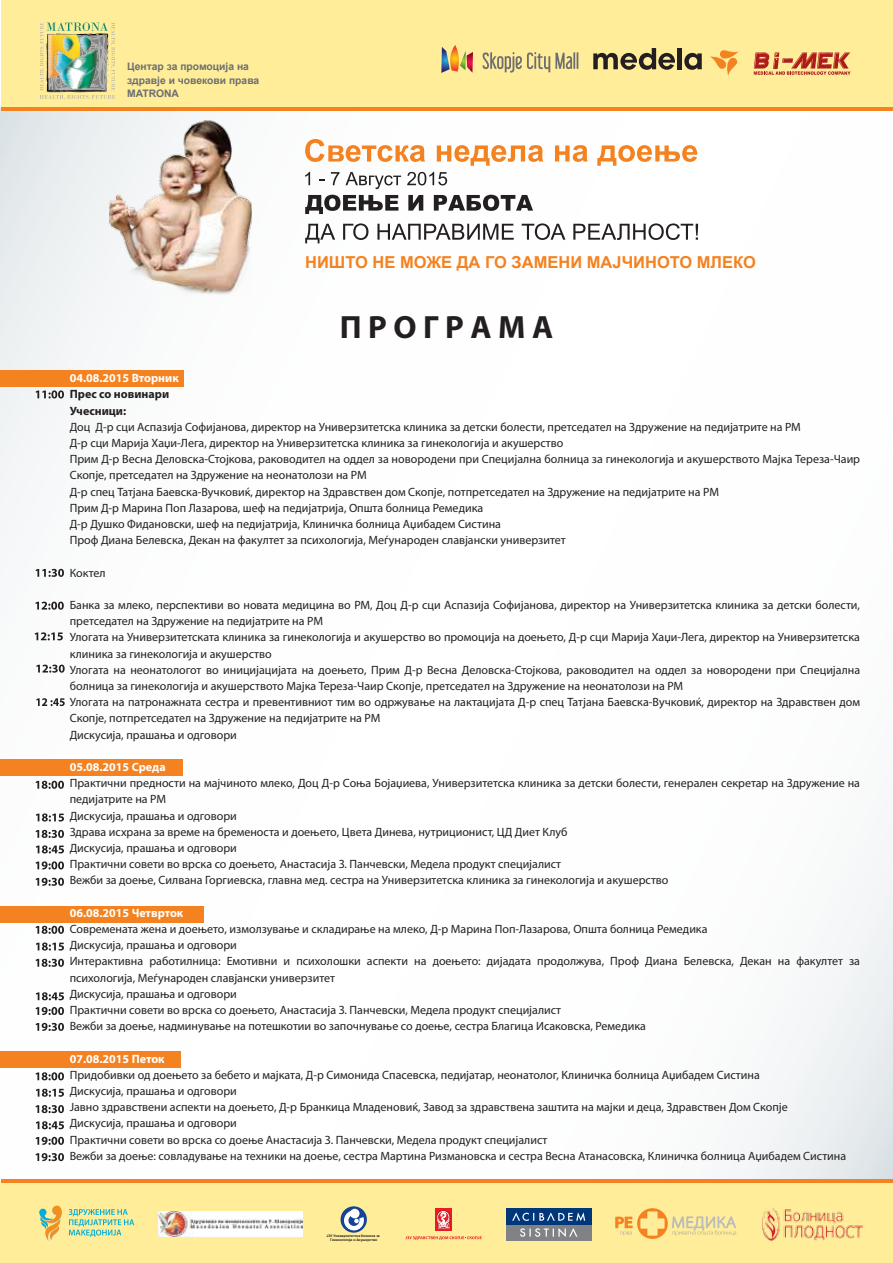
<style>
.page{position:relative;width:893px;height:1263px;background:#fff}
.page>*{position:absolute;margin:0;border:0;box-sizing:border-box;transform-origin:0 0}
.t1{font:700 32.25px "Myriad Pro";color:#231f20}
.t2{font:700 16.5px "Arial";color:#f58220}
.t3{font:12px/16.2px "Myriad Pro";color:#231f20}
.t4{font:700 12px "Myriad Pro";color:#fff}
.t5{font:700 12px/16.2px "Myriad Pro";color:#231f20}
.t6{font:700 10.35px/13.5px "Arial";color:#6d6e71}
.t7{font:700 3.45px/4.2px "Arial";color:#231f20;text-align:center}
</style>
<div class="page">
<div style="left:0;top:370px;width:184px;height:17px;background:#f58220"></div>
<div style="left:0;top:759px;width:182px;height:17px;background:#f58220"></div>
<div style="left:0;top:906px;width:203px;height:17px;background:#f58220"></div>
<div style="left:0;top:1051px;width:181px;height:17px;background:#f58220"></div>
<div style="left:0;top:1181px;width:893px;height:82px;background:#ffed9a"></div>
<div style="left:2px;top:0;width:891px;height:109px;background:#ffed9a"></div>
<svg style="left:441px;top:45px;width:32px;height:28px"></svg>
<svg style="left:483px;top:52px;width:95px;height:21px"></svg>
<svg style="left:754px;top:53px;width:97px;height:22px"></svg>
<div style="left:677px;top:48px;width:5px;height:21px;background:#231f20"></div>
<svg style="left:684px;top:53px;width:18px;height:17px"></svg>
<svg style="left:593px;top:48px;width:82px;height:22px"></svg>
<svg style="left:710px;top:50px;width:28px;height:26px"></svg>
<hr style="left:2px;top:107px;width:891px;height:4px;background:#f58220">
<hr style="left:2px;top:1180px;width:891px;height:3px;background:#f58220">
<svg style="left:305px;top:195px;width:93px;height:19px"></svg>
<svg style="left:408px;top:195px;width:15px;height:16px"></svg>
<svg style="left:434px;top:195px;width:99px;height:16px"></svg>
<svg style="left:305px;top:224px;width:30px;height:19px"></svg>
<svg style="left:343px;top:223px;width:25px;height:17px"></svg>
<svg style="left:377px;top:224px;width:137px;height:16px"></svg>
<svg style="left:522px;top:223px;width:43px;height:17px"></svg>
<svg style="left:573px;top:223px;width:125px;height:17px"></svg>
<svg style="left:305px;top:139px;width:120px;height:23px"></svg>
<svg style="left:437px;top:145px;width:106px;height:21px"></svg>
<svg style="left:555px;top:145px;width:33px;height:17px"></svg>
<svg style="left:597px;top:145px;width:100px;height:21px"></svg>
<svg style="left:305px;top:172px;width:5px;height:13px"></svg>
<svg style="left:331px;top:172px;width:8px;height:13px"></svg>
<svg style="left:345px;top:172px;width:56px;height:17px"></svg>
<svg style="left:407px;top:172px;width:40px;height:13px"></svg>
<img style="left:104px;top:116px;width:148px;height:180px">
<img style="left:40px;top:22px;width:76px;height:77px">
<svg style="left:39px;top:1206px;width:23px;height:35px"></svg>
<svg style="left:69px;top:1209px;width:65px;height:28px"></svg>
<div style="left:435px;top:1208px;width:16px;height:23px;background:#ed1d24"></div>
<img style="left:436px;top:1210px;width:15px;height:19px">
<svg style="left:437px;top:1211px;width:13px;height:17px"></svg>
<svg style="left:405px;top:1236px;width:77px;height:4px"></svg>
<img style="left:159px;top:1211px;width:143px;height:25px">
<svg style="left:341px;top:1206px;width:26px;height:27px"></svg>
<svg style="left:344px;top:1209px;width:20px;height:21px"></svg>
<svg style="left:615px;top:1208px;width:121px;height:31px"></svg>
<img style="left:762px;top:1208px;width:103px;height:33px">
<svg style="left:35px;top:602px;width:29px;height:8px"></svg>
<svg style="left:35px;top:632px;width:28px;height:8px"></svg>
<svg style="left:36px;top:665px;width:29px;height:8px"></svg>
<svg style="left:36px;top:569px;width:28px;height:8px"></svg>
<svg style="left:36px;top:390px;width:28px;height:8px"></svg>
<svg style="left:36px;top:781px;width:28px;height:8px"></svg>
<svg style="left:36px;top:813px;width:28px;height:8px"></svg>
<svg style="left:36px;top:830px;width:28px;height:8px"></svg>
<svg style="left:36px;top:845px;width:28px;height:8px"></svg>
<svg style="left:36px;top:861px;width:28px;height:8px"></svg>
<svg style="left:36px;top:878px;width:28px;height:8px"></svg>
<svg style="left:36px;top:926px;width:28px;height:8px"></svg>
<svg style="left:36px;top:942px;width:28px;height:8px"></svg>
<svg style="left:36px;top:959px;width:28px;height:8px"></svg>
<svg style="left:36px;top:992px;width:28px;height:8px"></svg>
<svg style="left:36px;top:1007px;width:28px;height:8px"></svg>
<svg style="left:36px;top:1023px;width:28px;height:8px"></svg>
<svg style="left:36px;top:1072px;width:28px;height:8px"></svg>
<svg style="left:36px;top:1089px;width:28px;height:8px"></svg>
<svg style="left:36px;top:1105px;width:28px;height:8px"></svg>
<svg style="left:36px;top:1121px;width:28px;height:8px"></svg>
<svg style="left:36px;top:1137px;width:28px;height:8px"></svg>
<svg style="left:36px;top:1153px;width:28px;height:8px"></svg>
<svg style="left:36px;top:698px;width:29px;height:8px"></svg>
<div style="left:506px;top:1224px;width:85px;height:16px;background:#808285"></div>
<div style="left:506px;top:1209px;width:85px;height:16px;background:#00377b"></div>
<svg style="left:512px;top:1212px;width:73px;height:9px"></svg>
<svg style="left:520px;top:1228px;width:57px;height:9px"></svg>
<p class="t6" style="left:127px;top:60px;width:134px">Центар за промоција на здравје и човекови права<br>MATRONA</p>
<h2 class="t2" style="left:305px;top:251px;width:452px">НИШТО НЕ МОЖЕ ДА ГО ЗАМЕНИ МАЈЧИНОТО МЛЕКО</h2>
<h1 class="t1" style="left:340px;top:306px;width:215px">П Р О Г Р А М А</h1>
<p class="t4" style="left:70px;top:370px;width:111px">04.08.2015 Вторник</p>
<p class="t5" style="left:70px;top:386px;width:101px">Прес со новинари<br>Учесници:</p>
<p class="t3" style="left:70px;top:418px;width:792px">Доц Д-р сци Аспазија Софијанова, директор на Универзитетска клиника за детски болести, претседател на Здружение на педијатрите на РМ<br>Д-р сци Марија Хаџи-Лега, директор на Универзитетска клиника за гинекологија и акушерство<br>Прим Д-р Весна Деловска-Стојкова, раководител на оддел за новородени при Специјална болница за гинекологија и акушерството Мајка Тереза-Чаир Скопје, претседател на Здружение на неонатолози на РМ<br>Д-р спец Татјана Баевска-Вучковиќ, директор на Здравствен дом Скопје, потпретседател на Здружение на педијатрите на РМ<br>Прим Д-р Марина Поп Лазарова, шеф на педијатрија, Општа болница Ремедика<br>Д-р Душко Фидановски, шеф на педијатрија, Клиничка болница Аџибадем Систина<br>Проф Диана Белевска, Декан на факултет за психологија, Меѓународен славјански универзитет</p>
<p class="t3" style="left:70px;top:564px;width:37px">Коктел</p>
<p class="t3" style="left:70px;top:597px;width:792px">Банка за млеко, перспективи во новата медицина во РМ, Доц Д-р сци Аспазија Софијанова, директор на Универзитетска клиника за детски болести, претседател на Здружение на педијатрите на РМ<br>Улогата на Универзитетската клиника за гинекологија и акушерство во промоција на доењето, Д-р сци Марија Хаџи-Лега, директор на Универзитетска клиника за гинекологија и акушерство<br>Улогата на неонатологот во иницијацијата на доењето, Прим Д-р Весна Деловска-Стојкова, раководител на оддел за новородени при Специјална болница за гинекологија и акушерството Мајка Тереза-Чаир Скопје, претседател на Здружение на неонатолози на РМ<br>Улогата на патронажната сестра и превентивниот тим во одржување на лактацијата Д-р спец Татјана Баевска-Вучковиќ, директор на Здравствен дом Скопје, потпретседател на Здружение на педијатрите на РМ<br>Дискусија, прашања и одговори</p>
<p class="t4" style="left:70px;top:759px;width:98px">05.08.2015 Среда</p>
<p class="t3" style="left:70px;top:775px;width:792px">Практични предности на мајчиното млеко, Доц Д-р Соња Бојаџиева, Универзитетска клиника за детски болести, генерален секретар на Здружение на педијатрите на РМ<br>Дискусија, прашања и одговори<br>Здрава исхрана за време на бременоста и доењето, Цвета Динeва, нутриционист, ЦД Диет Клуб<br>Дискусија, прашања и одговори<br>Практични совети во врска со доењето, Анастасија З. Панчевски, Медела продукт специјалист<br>Вежби за доење, Силвана Горгиевска, главна мед. сестра на Универзитетска клиника за гинекологија и акушерство</p>
<p class="t4" style="left:70px;top:905px;width:115px">06.08.2015 Четврток</p>
<p class="t3" style="left:70px;top:921px;width:792px">Современата жена и доењето, измолзување и складирање на млеко, Д-р Марина Поп-Лазарова, Општа болница Ремедика<br>Дискусија, прашања и одговори<br>Интерактивна работилница: Емотивни и психолошки аспекти на доењето: дијадата продолжува, Проф Диана Белевска, Декан на факултет за психологија, Меѓународен славјански универзитет<br>Дискусија, прашања и одговори<br>Практични совети во врска со доењето, Анастасија З. Панчевски, Медела продукт специјалист<br>Вежби за доење, надминување на потешкотии во започнување со доење, сестра Благица Исаковска, Ремедика</p>
<p class="t4" style="left:70px;top:1051px;width:96px">07.08.2015 Петок</p>
<p class="t3" style="left:70px;top:1066px;width:778px">Придобивки од доењето за бебето и мајката, Д-р Симонида Спасевска, педијатар, неонатолог, Клиничка болница Аџибадем Систина<br>Дискусија, прашања и одговори<br>Јавно здравствени аспекти на доењето, Д-р Бранкица Младеновиќ, Завод за здравствена заштита на мајки и деца, Здравствен Дом Скопје<br>Дискусија, прашања и одговори<br>Практични совети во врска со доење Анастасија З. Панчевски, Медела продукт специјалист<br>Вежби за доење: совладување на техники на доење, сестра Мартина Ризмановска и сестра Весна Атанасовска, Клиничка болница Аџибадем Систина</p>
<p class="t7" style="left:327px;top:1234px;width:55px">ЈЗУ Универзитетска Клиника за<br>Гинекологија и Акушерство</p>
</div>
